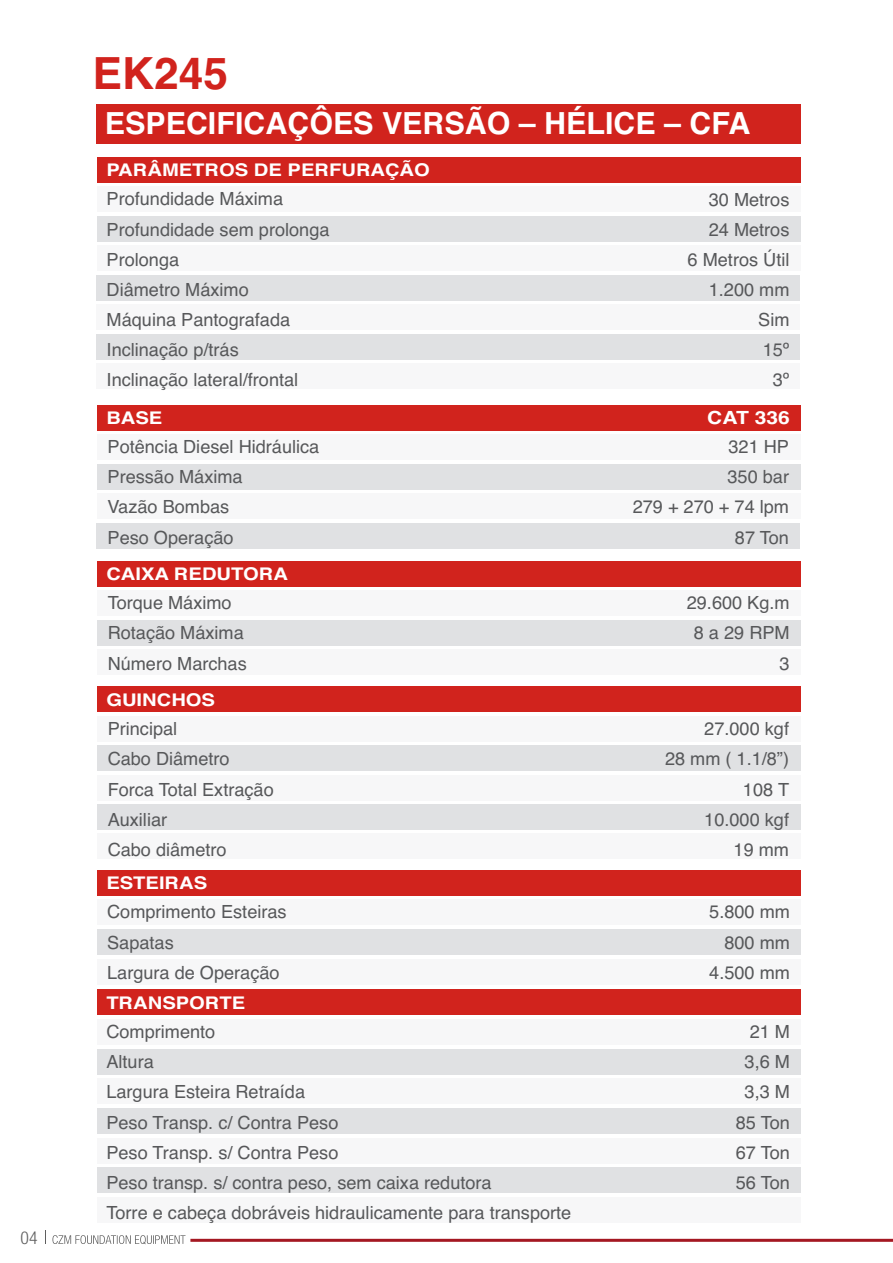
<style>
.page{position:relative;width:893px;height:1263px;background:#fff}
.page>*{position:absolute;margin:0;border:0;box-sizing:border-box;transform-origin:0 0}
.t1{font:700 44.25px "Helvetica";color:#d1231d}
.t2{font:700 30.45px "Helvetica";color:#fff}
.t3{font:18.15px/30.2px "Helvetica";color:#57585a}
.t4{font:700 18.15px "Helvetica";color:#fff;scale:1.16 1}
.t5{font:300 condensed 17.7px "Helvetica Neue LT Pro";color:#5f5f5f}
.t6{font:700 17.4px "Helvetica";color:#fff;scale:1.16 1}
</style>
<div class="page">
<div style="left:97px;top:1197px;width:704px;height:26px;background:#f7f7f8"></div>
<div style="left:97px;top:1168px;width:704px;height:25px;background:#e0e1e3"></div>
<div style="left:96px;top:334px;width:704px;height:25px;background:#e0e1e3"></div>
<div style="left:97px;top:1138px;width:704px;height:25px;background:#f7f7f8"></div>
<div style="left:97px;top:1108px;width:704px;height:26px;background:#e0e1e3"></div>
<div style="left:97px;top:833px;width:704px;height:26px;background:#f7f7f8"></div>
<div style="left:97px;top:804px;width:704px;height:26px;background:#e0e1e3"></div>
<div style="left:97px;top:187px;width:704px;height:25px;background:#f7f7f8"></div>
<div style="left:97px;top:216px;width:704px;height:26px;background:#e0e1e3"></div>
<div style="left:97px;top:246px;width:704px;height:25px;background:#f7f7f8"></div>
<div style="left:97px;top:157px;width:704px;height:26px;background:#d1231d"></div>
<div style="left:96px;top:275px;width:704px;height:26px;background:#e0e1e3"></div>
<div style="left:96px;top:305px;width:704px;height:25px;background:#f7f7f8"></div>
<div style="left:96px;top:104px;width:705px;height:40px;background:#d1231d"></div>
<div style="left:97px;top:434px;width:704px;height:26px;background:#f7f7f8"></div>
<div style="left:97px;top:464px;width:704px;height:26px;background:#e0e1e3"></div>
<div style="left:97px;top:493px;width:704px;height:26px;background:#f7f7f8"></div>
<div style="left:97px;top:405px;width:704px;height:25px;background:#d1231d"></div>
<div style="left:96px;top:523px;width:704px;height:25px;background:#e0e1e3"></div>
<div style="left:97px;top:591px;width:704px;height:25px;background:#f7f7f8"></div>
<div style="left:97px;top:620px;width:704px;height:26px;background:#e0e1e3"></div>
<div style="left:97px;top:649px;width:704px;height:26px;background:#f7f7f8"></div>
<div style="left:97px;top:561px;width:704px;height:26px;background:#d1231d"></div>
<div style="left:97px;top:716px;width:704px;height:25px;background:#f7f7f8"></div>
<div style="left:97px;top:746px;width:704px;height:25px;background:#e0e1e3"></div>
<div style="left:97px;top:775px;width:704px;height:25px;background:#f7f7f8"></div>
<div style="left:97px;top:686px;width:704px;height:26px;background:#d1231d"></div>
<div style="left:97px;top:959px;width:704px;height:26px;background:#f7f7f8"></div>
<div style="left:97px;top:900px;width:704px;height:25px;background:#f7f7f8"></div>
<div style="left:97px;top:929px;width:704px;height:26px;background:#e0e1e3"></div>
<div style="left:97px;top:870px;width:704px;height:26px;background:#d1231d"></div>
<div style="left:97px;top:1078px;width:704px;height:26px;background:#f7f7f8"></div>
<div style="left:97px;top:1019px;width:704px;height:25px;background:#f7f7f8"></div>
<div style="left:97px;top:1049px;width:704px;height:25px;background:#e0e1e3"></div>
<div style="left:97px;top:990px;width:704px;height:25px;background:#d1231d"></div>
<div style="left:96px;top:363px;width:704px;height:25px;background:#f7f7f8"></div>
<hr style="left:190px;top:1239px;width:703px;height:3px;background:#a41822">
<svg style="left:45px;top:1231px;width:1px;height:13px"></svg>
<svg style="left:52px;top:1235px;width:134px;height:9px"></svg>
<p class="t5" style="left:21px;top:1228px;width:18px">04</p>
<h1 class="t1" style="left:93px;top:37px;width:137px">EK245</h1>
<h2 class="t2" style="left:105px;top:99px;width:647px">ESPECIFICAÇÔES VERSÃO – HÉLICE – CFA</h2>
<p class="t6" style="left:106px;top:156px;width:280px">PARÂMETROS DE PERFURAÇÃO</p>
<p class="t3" style="left:107px;top:185px;width:224px">Profundidade Máxima<br>Profundidade sem prolonga<br>Prolonga<br>Diâmetro Máximo<br>Máquina Pantografada<br>Inclinação p/trás<br>Inclinação lateral/frontal</p>
<p class="t6" style="left:106px;top:404px;width:50px">BASE</p>
<p class="t3" style="left:108px;top:432px;width:213px">Potência Diesel Hidráulica<br>Pressão Máxima<br>Vazão Bombas<br>Peso Operação</p>
<p class="t6" style="left:106px;top:560px;width:158px">CAIXA REDUTORA</p>
<p class="t3" style="left:108px;top:588px;width:141px">Torque Máximo<br>Rotação Máxima<br>Número Marchas</p>
<p class="t6" style="left:106px;top:685px;width:95px">GUINCHOS</p>
<p class="t3" style="left:108px;top:714px;width:168px">Principal<br>Cabo Diâmetro<br>Forca Total Extração<br>Auxiliar<br>Cabo diâmetro</p>
<p class="t6" style="left:106px;top:869px;width:89px">ESTEIRAS</p>
<p class="t3" style="left:107px;top:897px;width:181px">Comprimento Esteiras<br>Sapatas<br>Largura de Operação</p>
<p class="t6" style="left:106px;top:988px;width:121px">TRANSPORTE</p>
<p class="t3" style="left:106px;top:1017px;width:466px">Comprimento<br>Altura<br>Largura Esteira Retraída<br>Peso Transp. c/ Contra Peso<br>Peso Transp. s/ Contra Peso<br>Peso transp. s/ contra peso, sem caixa redutora<br>Torre e cabeça dobráveis hidraulicamente para transporte</p>
<p class="t3" style="left:688px;top:185px;width:103px;text-align:right">30 Metros<br>24 Metros<br>6 Metros Útil<br>1.200 mm<br>Sim<br>15º<br>3º</p>
<p class="t4" style="left:707px;top:403px;width:73px">CAT 336</p>
<p class="t3" style="left:633px;top:432px;width:158px;text-align:right">321 HP<br>350 bar<br>279 + 270 + 74 lpm<br>87 Ton</p>
<p class="t3" style="left:687px;top:588px;width:104px;text-align:right">29.600 Kg.m<br>8 a 29 RPM<br>3</p>
<p class="t3" style="left:665px;top:714px;width:126px;text-align:right">27.000 kgf<br>28 mm ( 1.1/8”)<br>108 T<br>10.000 kgf<br>19 mm</p>
<p class="t3" style="left:709px;top:897px;width:82px;text-align:right">5.800 mm<br>800 mm<br>4.500 mm</p>
<p class="t3" style="left:736px;top:1017px;width:56px;text-align:right">21 M<br>3,6 M<br>3,3 M<br>85 Ton<br>67 Ton<br>56 Ton</p>
</div>
